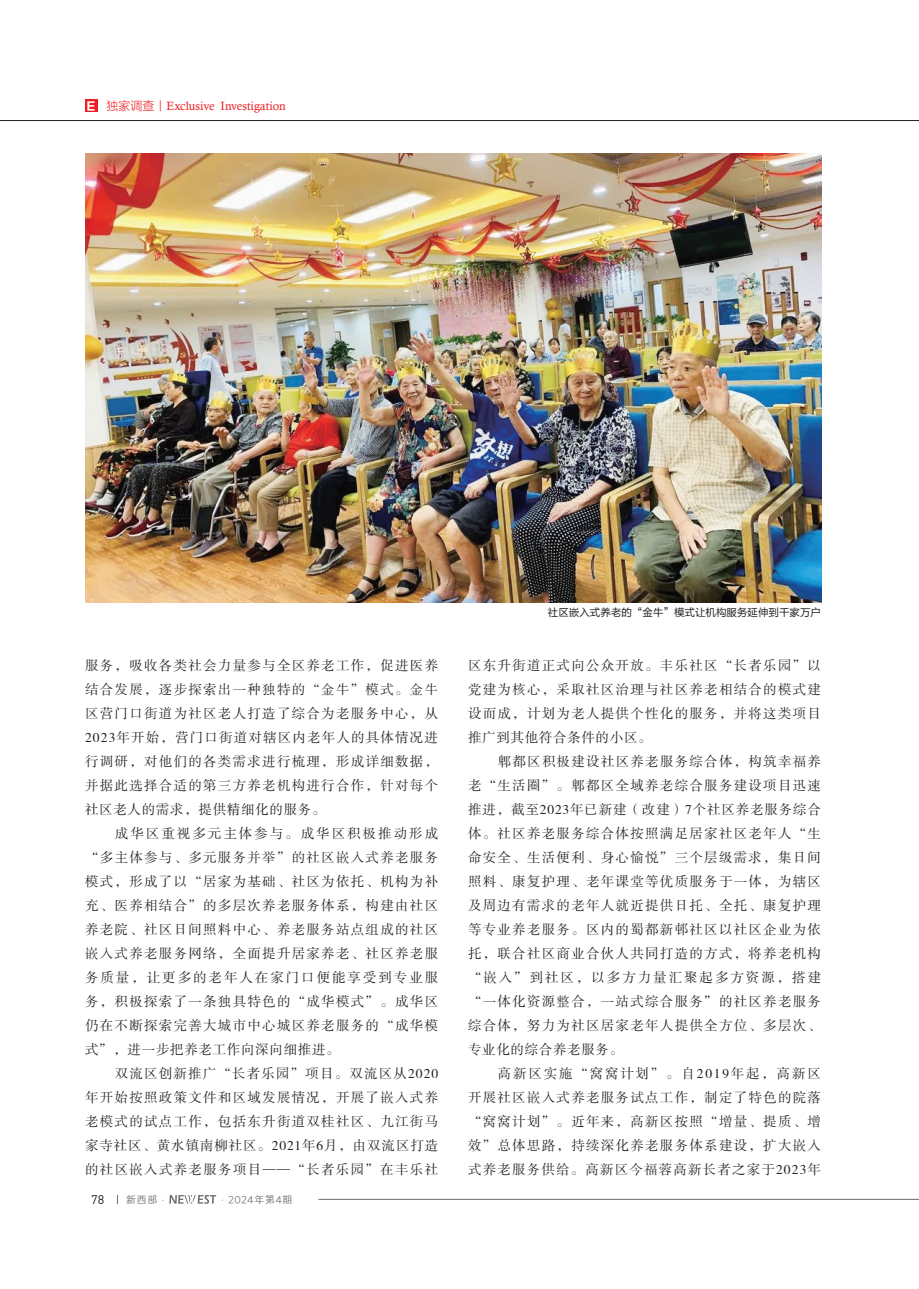
<style>
.page{position:relative;width:919px;height:1289px;background:#fff}
.page>*{position:absolute;margin:0;border:0;box-sizing:border-box;transform-origin:0 0}
.t1{font:13.5px/24px "FZSSK GBK1 0";letter-spacing:.095em;color:#231f20;text-align:justify}
.t2{font:12.45px "DIN";color:#231f20}
.t3{font:12px "Calisto";color:#ee1d23}
.t4{font:10.5px "FZLTHK GBK1 0";color:#231f20}
.t5{font:9.75px "Loong Flash Sans GB Regular";letter-spacing:.1em;color:#6c6d70}
.s1{font-family:"FZLTDHK GBK1 0";font-size:11.4px;color:#fff}
.s2{font-family:"FZLTXHK GBK1 0"}
</style>
<div class="page">
<hr style="left:318px;top:1199px;width:588px;height:1px;background:#6c6d70">
<svg style="left:169px;top:1195px;width:47px;height:8px"></svg>
<hr style="left:0;top:120px;width:906px;height:1px;background:#231f20">
<svg style="left:906px;top:1199px;width:12px;height:1px"></svg>
<svg style="left:906px;top:120px;width:12px;height:1px"></svg>
<div style="left:85px;top:99px;width:13px;height:13px;background:#ee1d23"></div>
<img style="left:85px;top:153px;width:736px;height:449px">
<p class="t3" style="left:86px;top:99px;width:202px"><span class="s1">Ｅ</span> <span class="s2">独家调查丨</span>Exclusive Investigation</p>
<p class="t1" style="left:85px;top:653px;width:354px">服务，吸收各类社会力量参与全区养老工作，促进医养结合发展，逐步探索出一种独特的“金牛”模式。金牛区营门口街道为社区老人打造了综合为老服务中心，从2023年开始，营门口街道对辖区内老年人的具体情况进行调研，对他们的各类需求进行梳理，形成详细数据，并据此选择合适的第三方养老机构进行合作，针对每个社区老人的需求，提供精细化的服务。</p>
<p class="t1" style="left:85px;top:821px;width:354px;text-indent:30px">成华区重视多元主体参与。成华区积极推动形成“多主体参与、多元服务并举”的社区嵌入式养老服务模式，形成了以“居家为基础、社区为依托、机构为补充、医养相结合”的多层次养老服务体系，构建由社区养老院、社区日间照料中心、养老服务站点组成的社区嵌入式养老服务网络，全面提升居家养老、社区养老服务质量，让更多的老年人在家门口便能享受到专业服务，积极探索了一条独具特色的“成华模式”。成华区仍在不断探索完善大城市中心城区养老服务的“成华模式”，进一步把养老工作向深向细推进。</p>
<p class="t1" style="left:85px;top:1061px;width:354px;text-indent:30px">双流区创新推广“长者乐园”项目。双流区从2020年开始按照政策文件和区域发展情况，开展了嵌入式养老模式的试点工作，包括东升街道双桂社区、九江街马家寺社区、黄水镇南柳社区。2021年6月，由双流区打造的社区嵌入式养老服务项目——“长者乐园”在丰乐社</p>
<p class="t2" style="left:91px;top:1191px;width:7px">78</p>
<p class="t5" style="left:126px;top:1194px;width:168px">新西部·　　　　 ·2024年第4期</p>
<p class="t4" style="left:548px;top:606px;width:274px">社区嵌入式养老的“金牛”模式让机构服务延伸到千家万户</p>
<p class="t1" style="left:468px;top:653px;width:354px">区东升街道正式向公众开放。丰乐社区“长者乐园”以党建为核心，采取社区治理与社区养老相结合的模式建设而成，计划为老人提供个性化的服务，并将这类项目推广到其他符合条件的小区。</p>
<p class="t1" style="left:468px;top:749px;width:354px;text-indent:30px">郫都区积极建设社区养老服务综合体，构筑幸福养老“生活圈”。郫都区全域养老综合服务建设项目迅速推进，截至2023年已新建（改建）7个社区养老服务综合体。社区养老服务综合体按照满足居家社区老年人“生命安全、生活便利、身心愉悦”三个层级需求，集日间照料、康复护理、老年课堂等优质服务于一体，为辖区及周边有需求的老年人就近提供日托、全托、康复护理等专业养老服务。区内的蜀都新邨社区以社区企业为依托，联合社区商业合伙人共同打造的方式，将养老机构“嵌入”到社区，以多方力量汇聚起多方资源，搭建“一体化资源整合，一站式综合服务”的社区养老服务综合体，努力为社区居家老年人提供全方位、多层次、专业化的综合养老服务。</p>
<p class="t1" style="left:468px;top:1061px;width:354px;text-indent:30px">高新区实施“窝窝计划”。自2019年起，高新区开展社区嵌入式养老服务试点工作，制定了特色的院落“窝窝计划”。近年来，高新区按照“增量、提质、增效”总体思路，持续深化养老服务体系建设，扩大嵌入式养老服务供给。高新区今福蓉高新长者之家于2023年</p>
</div>
